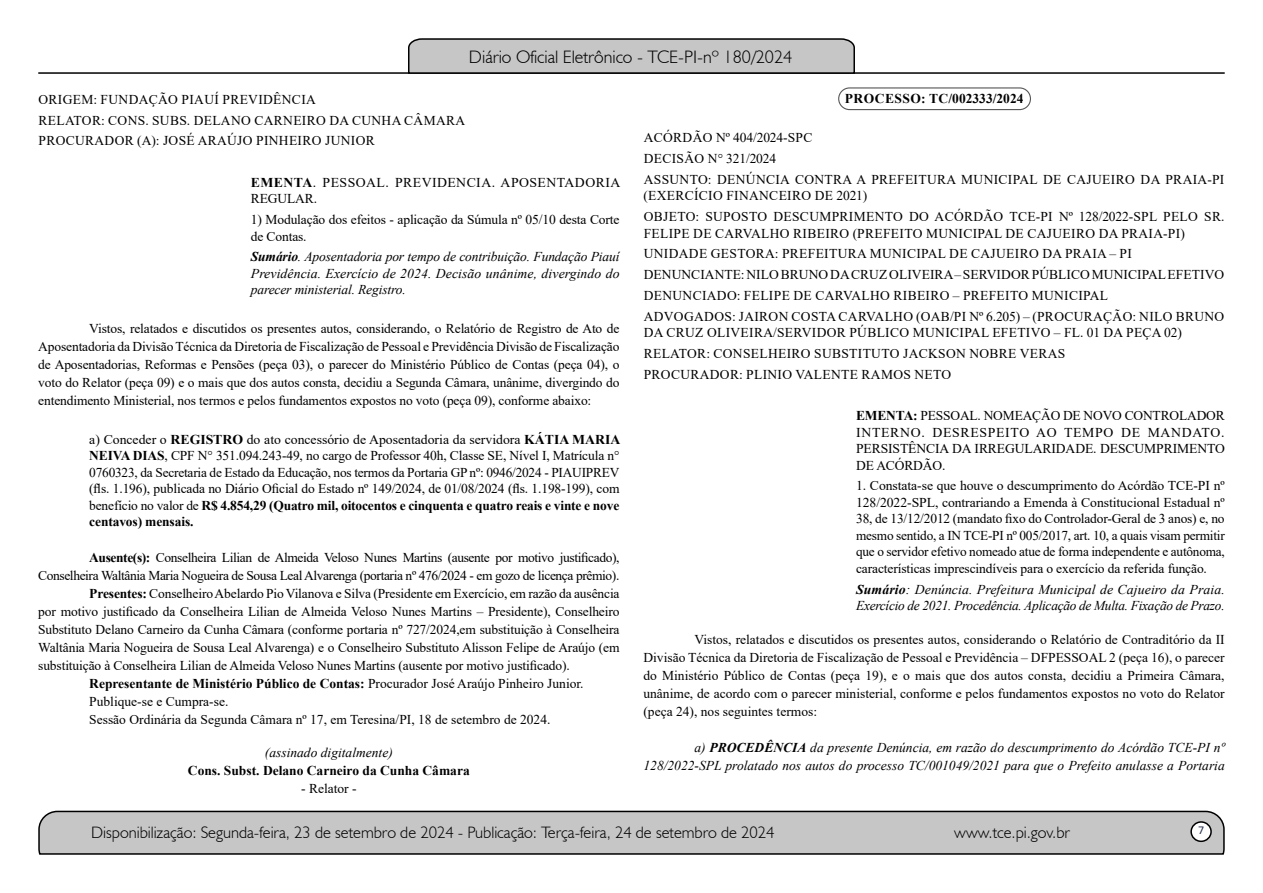
<style>
.page{position:relative;width:1263px;height:893px;background:#fff}
.page>*{position:absolute;margin:0;border:0;box-sizing:border-box;transform-origin:0 0}
.t1{font:300 18px "Humanist 521 BT";color:#000}
.t2{font:300 16.5px "Humanist 521 BT";color:#000}
.t3{font:13.5px/16.5px "Times New Roman";letter-spacing:-.01em;color:#000;text-align:justify}
.t4{font:13.5px/20.7px "Times New Roman";letter-spacing:.025em;color:#000}
.t5{font:italic 13.5px/16.5px "Times New Roman";color:#000;text-align:justify}
.t6{font:13.5px "Times New Roman";letter-spacing:-.03em;color:#000}
.t7{font:700 13.5px "Times New Roman";color:#000}
.t8{font:13.5px/16.5px "Times New Roman";letter-spacing:.03em;color:#000}
.t9{font:700 13.5px "Times New Roman";letter-spacing:.02em;color:#000}
.t10{font:12px "Calibri";color:#212d4c}
.s1{font-weight:700}
.s2{font-weight:400}
</style>
<div class="page">
<svg style="left:38px;top:810px;width:1187px;height:45px;background:#b9b9b9"></svg>
<div style="left:1191px;top:822px;width:20px;height:19px;background:#fff;border-radius:50%"></div>
<div style="left:1190px;top:821px;width:22px;height:21px;border:2px solid #000;border-radius:50%"></div>
<hr style="left:38px;top:72px;width:1187px;height:2px;background:#000">
<svg style="left:407px;top:38px;width:449px;height:36px;background:#b4b4b4"></svg>
<div style="left:838px;top:87px;width:193px;height:23px;border:1px solid #575756;border-radius:11px"></div>
<h1 class="t1" style="left:469px;top:46px;width:325px">Diário Oficial Eletrônico - TCE-PI-nº 180/2024</h1>
<p class="t4" style="left:39px;top:89px;width:428px">ORIGEM: FUNDAÇÃO PIAUÍ PREVIDÊNCIA<br>RELATOR: CONS. SUBS. DELANO CARNEIRO DA CUNHA CÂMARA<br>PROCURADOR (A): JOSÉ ARAÚJO PINHEIRO JUNIOR</p>
<p class="t8" style="left:251px;top:174px;width:371px"><span class="s1">EMENTA</span>. PESSOAL. PREVIDENCIA. APOSENTADORIA<br>REGULAR.</p>
<p class="t3" style="left:251px;top:211px;width:370px">1) Modulação dos efeitos - aplicação da Súmula nº 05/10 desta Corte de Contas.</p>
<p class="t5" style="left:251px;top:248px;width:370px"><span class="s1">Sumário</span>. Aposentadoria por tempo de contribuição. Fundação Piauí Previdência. Exercício de 2024. Decisão unânime, divergindo do parecer ministerial. Registro.</p>
<p class="t3" style="left:38px;top:319px;width:583px;line-height:18px;text-indent:51px">Vistos, relatados e discutidos os presentes autos, considerando, o Relatório de Registro de Ato de Aposentadoria da Divisão Técnica da Diretoria de Fiscalização de Pessoal e Previdência Divisão de Fiscalização de Aposentadorias, Reformas e Pensões (peça 03), o parecer do Ministério Público de Contas (peça 04), o voto do Relator (peça 09) e o mais que dos autos consta, decidiu a Segunda Câmara, unânime, divergindo do entendimento Ministerial, nos termos e pelos fundamentos expostos no voto (peça 09), conforme abaixo:</p>
<p class="t3" style="left:89px;top:431px;width:532px">a) Conceder o <span class="s1">REGISTRO</span> do ato concessório de Aposentadoria da servidora <span class="s1">KÁTIA MARIA NEIVA DIAS</span>, CPF N° 351.094.243-49, no cargo de Professor 40h, Classe SE, Nível I, Matrícula n° 0760323, da Secretaria de Estado da Educação, nos termos da Portaria GP nº: 0946/2024 - PIAUIPREV (fls. 1.196), publicada no Diário Oficial do Estado nº 149/2024, de 01/08/2024 (fls. 1.198-199), com benefício no valor de <span class="s1">R$ 4.854,29 (Quatro mil, oitocentos e cinquenta e quatro reais e vinte e nove centavos) mensais.</span></p>
<p class="t6" style="left:89px;top:548px;width:532px"><span class="s1">Ausente(s):</span> Conselheira Lilian de Almeida Veloso Nunes Martins (ausente por motivo justificado),</p>
<p class="t6" style="left:38px;top:566px;width:583px">Conselheira Waltânia Maria Nogueira de Sousa Leal Alvarenga (portaria nº 476/2024 - em gozo de licença prêmio).</p>
<p class="t3" style="left:89px;top:585px;width:532px"><span class="s1">Presentes:</span> Conselheiro Abelardo Pio Vilanova e Silva (Presidente em Exercício, em razão da ausência</p>
<p class="t3" style="left:38px;top:603px;width:583px">por motivo justificado da Conselheira Lilian de Almeida Veloso Nunes Martins – Presidente), Conselheiro</p>
<p class="t3" style="left:38px;top:621px;width:583px">Substituto Delano Carneiro da Cunha Câmara (conforme portaria nº 727/2024,em substituição à Conselheira</p>
<p class="t3" style="left:38px;top:639px;width:583px">Waltânia Maria Nogueira de Sousa Leal Alvarenga) e o Conselheiro Substituto Alisson Felipe de Araújo (em</p>
<p class="t3" style="left:38px;top:657px;width:533px">substituição à Conselheira Lilian de Almeida Veloso Nunes Martins (ausente por motivo justificado).</p>
<p class="t7" style="left:89px;top:674px;width:496px">Representante de Ministério Público de Contas: <span class="s2">Procurador José Araújo Pinheiro Junior.</span></p>
<p class="t3" style="left:89px;top:693px;width:141px">Publique-se e Cumpra-se.</p>
<p class="t3" style="left:89px;top:711px;width:463px">Sessão Ordinária da Segunda Câmara nº 17, em Teresina/PI, 18 de setembro de 2024.</p>
<p class="t5" style="left:265px;top:744px;width:129px">(assinado digitalmente)</p>
<p class="t7" style="left:188px;top:760px;width:283px">Cons. Subst. Delano Carneiro da Cunha Câmara</p>
<p class="t3" style="left:301px;top:779px;width:57px">- Relator -</p>
<p class="t9" style="left:845px;top:89px;width:180px">PROCESSO: TC/002333/2024</p>
<p class="t4" style="left:644px;top:127px;width:582px">ACÓRDÃO Nº 404/2024-SPC<br>DECISÃO N° 321/2024<br>ASSUNTO: DENÚNCIA CONTRA A PREFEITURA MUNICIPAL DE CAJUEIRO DA PRAIA-PI</p>
<p class="t4" style="left:643px;top:185px;width:583px">(EXERCÍCIO FINANCEIRO DE 2021)<br>OBJETO: SUPOSTO DESCUMPRIMENTO DO ACÓRDÃO TCE-PI Nº 128/2022-SPL PELO SR.</p>
<p class="t4" style="left:644px;top:222px;width:582px">FELIPE DE CARVALHO RIBEIRO (PREFEITO MUNICIPAL DE CAJUEIRO DA PRAIA-PI)<br>UNIDADE GESTORA: PREFEITURA MUNICIPAL DE CAJUEIRO DA PRAIA – PI DENUNCIANTE: NILO BRUNO DA CRUZ OLIVEIRA – SERVIDOR PÚBLICO MUNICIPAL EFETIVO DENUNCIADO: FELIPE DE CARVALHO RIBEIRO – PREFEITO MUNICIPAL<br>ADVOGADOS: JAIRON COSTA CARVALHO (OAB/PI Nº 6.205) – (PROCURAÇÃO: NILO BRUNO</p>
<p class="t4" style="left:644px;top:322px;width:540px">DA CRUZ OLIVEIRA/SERVIDOR PÚBLICO MUNICIPAL EFETIVO – FL. 01 DA PEÇA 02)<br>RELATOR: CONSELHEIRO SUBSTITUTO JACKSON NOBRE VERAS<br>PROCURADOR: PLINIO VALENTE RAMOS NETO</p>
<p class="t3" style="left:856px;top:407px;width:370px"><span class="s1">EMENTA:</span> PESSOAL. NOMEAÇÃO DE NOVO CONTROLADOR INTERNO. DESRESPEITO AO TEMPO DE MANDATO.<br>PERSISTÊNCIA DA IRREGULARIDADE. DESCUMPRIMENTO DE ACÓRDÃO.</p>
<p class="t3" style="left:856px;top:477px;width:370px">1. Constata-se que houve o descumprimento do Acórdão TCE-PI nº 128/2022-SPL, contrariando a Emenda à Constitucional Estadual nº 38, de 13/12/2012 (mandato fixo do Controlador-Geral de 3 anos) e, no mesmo sentido, a IN TCE-PI nº 005/2017, art. 10, a quais visam permitir que o servidor efetivo nomeado atue de forma independente e autônoma, características imprescindíveis para o exercício da referida função.</p>
<p class="t5" style="left:856px;top:580px;width:370px"><span class="s1">Sumário</span>: Denúncia. Prefeitura Municipal de Cajueiro da Praia.<br>Exercício de 2021. Procedência. Aplicação de Multa. Fixação de Prazo.</p>
<p class="t3" style="left:643px;top:630px;width:583px;line-height:18px;text-indent:51px">Vistos, relatados e discutidos os presentes autos, considerando o Relatório de Contraditório da II Divisão Técnica da Diretoria de Fiscalização de Pessoal e Previdência – DFPESSOAL 2 (peça 16), o parecer do Ministério Público de Contas (peça 19), e o mais que dos autos consta, decidiu a Primeira Câmara, unânime, de acordo com o parecer ministerial, conforme e pelos fundamentos expostos no voto do Relator (peça 24), nos seguintes termos:</p>
<p class="t5" style="left:643px;top:738px;width:583px;line-height:18px;text-align:right">a) <span class="s1">PROCEDÊNCIA</span> da presente Denúncia, em razão do descumprimento do Acórdão TCE-PI nº<br>128/2022-SPL prolatado nos autos do processo TC/001049/2021 para que o Prefeito anulasse a Portaria</p>
<p class="t2" style="left:91px;top:822px;width:685px">Disponibilização: Segunda-feira, 23 de setembro de 2024 - Publicação: Terça-feira, 24 de setembro de 2024</p>
<p class="t2" style="left:954px;top:822px;width:117px">www.tce.pi.gov.br</p>
<p class="t10" style="left:1198px;top:821px;width:8px">7</p>
</div>
